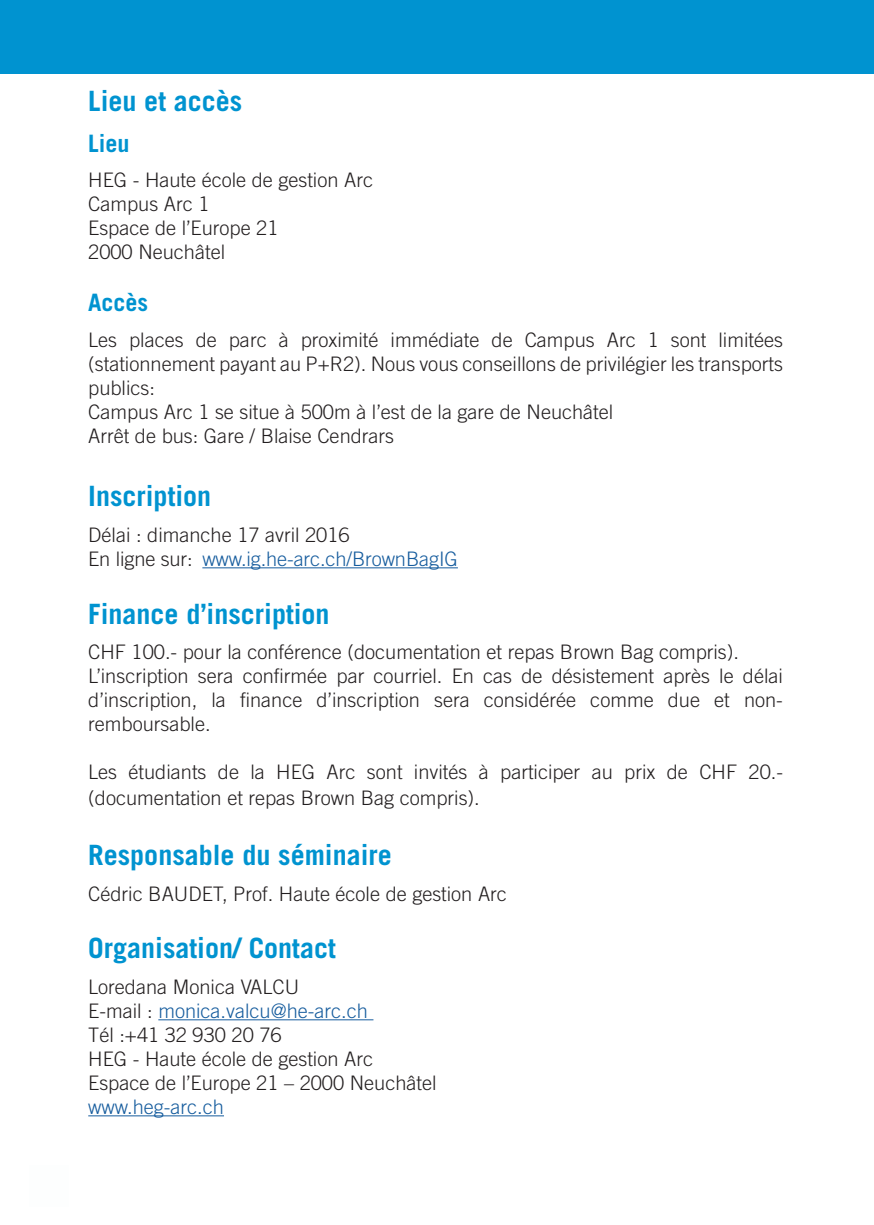
<style>
.page{position:relative;width:874px;height:1225px;background:#fff}
.page>*{position:absolute;margin:0;border:0;box-sizing:border-box;transform-origin:0 0}
.texte_normal{font:700 28px "Trade Gothic LT";color:#0093d0}
.texte_normal-2{font:700 24px "Trade Gothic LT";color:#0093d0}
.texte_normal-3{font:300 20px/24px "Trade Gothic LT";color:#231f20;text-align:justify}
.texte_normal-4{font:300 20px "Trade Gothic LT";color:#175d9e}
.Blanc_-_texte{font:300 20px "Trade Gothic LT";letter-spacing:-.005em;color:#175d9e}
.s1{color:#231f20}
</style>
<div class="page">
<div style="left:0;top:0;width:873px;height:74px;background:#0093d0"></div>
<hr style="left:202px;top:567px;width:255px;height:1px;background:#175d9e">
<hr style="left:158px;top:1019px;width:215px;height:1px;background:#175d9e">
<hr style="left:88px;top:1115px;width:136px;height:1px;background:#175d9e">
<p class="texte_normal" style="left:88px;top:83px;width:155px">Lieu et accès</p>
<p class="texte_normal-2" style="left:88px;top:129px;width:43px">Lieu</p>
<p class="texte_normal-3" style="left:88px;top:168px;width:286px">HEG - Haute école de gestion Arc</p>
<p class="texte_normal-3" style="left:88px;top:192px;width:123px">Campus Arc 1</p>
<p class="texte_normal-3" style="left:88px;top:216px;width:192px">Espace de l’Europe 21</p>
<p class="texte_normal-3" style="left:88px;top:240px;width:138px">2000 Neuchâtel</p>
<p class="texte_normal-2" style="left:88px;top:288px;width:61px">Accès</p>
<p class="texte_normal-3" style="left:88px;top:327px;width:695px">Les places de parc à proximité immédiate de Campus Arc 1 sont limitées (stationnement payant au P+R2). Nous vous conseillons de privilégier les transports publics:</p>
<p class="texte_normal-3" style="left:88px;top:399px;width:526px">Campus Arc 1 se situe à 500m à l’est de la gare de Neuchâtel</p>
<p class="texte_normal-3" style="left:88px;top:423px;width:307px">Arrêt de bus: Gare / Blaise Cendrars</p>
<p class="texte_normal" style="left:88px;top:479px;width:124px">Inscription</p>
<p class="texte_normal-3" style="left:88px;top:522px;width:263px">Délai : dimanche 17 avril 2016</p>
<p class="Blanc_-_texte" style="left:88px;top:547px;width:371px"><span class="s1">En ligne sur:</span> www.ig.he-arc.ch/BrownBagIG</p>
<p class="texte_normal" style="left:88px;top:596px;width:243px">Finance d’inscription</p>
<p class="texte_normal-3" style="left:88px;top:639px;width:652px">CHF 100.- pour la conférence (documentation et repas Brown Bag compris).</p>
<p class="texte_normal-3" style="left:88px;top:663px;width:695px">L’inscription sera confirmée par courriel. En cas de désistement après le délai d’inscription, la finance d’inscription sera considérée comme due et non&shy;remboursable.</p>
<p class="texte_normal-3" style="left:88px;top:758px;width:696px;line-height:26.4px">Les étudiants de la HEG Arc sont invités à participer au prix de CHF 20.- (documentation et repas Brown Bag compris).</p>
<p class="texte_normal" style="left:88px;top:838px;width:305px">Responsable du séminaire</p>
<p class="texte_normal-3" style="left:88px;top:881px;width:420px">Cédric BAUDET, Prof. Haute école de gestion Arc</p>
<p class="texte_normal" style="left:88px;top:931px;width:249px">Organisation/ Contact</p>
<p class="texte_normal-3" style="left:88px;top:974px;width:212px">Loredana Monica VALCU</p>
<p class="texte_normal-4" style="left:88px;top:998px;width:281px"><span class="s1">E-mail :</span> monica.valcu@he-arc.ch</p>
<p class="texte_normal-3" style="left:88px;top:1022px;width:195px">Tél :+41 32 930 20 76</p>
<p class="texte_normal-3" style="left:88px;top:1046px;width:286px">HEG - Haute école de gestion Arc</p>
<p class="texte_normal-3" style="left:88px;top:1070px;width:349px">Espace de l’Europe 21 – 2000 Neuchâtel</p>
<p class="texte_normal-4" style="left:88px;top:1094px;width:137px">www.heg-arc.ch</p>
</div>
